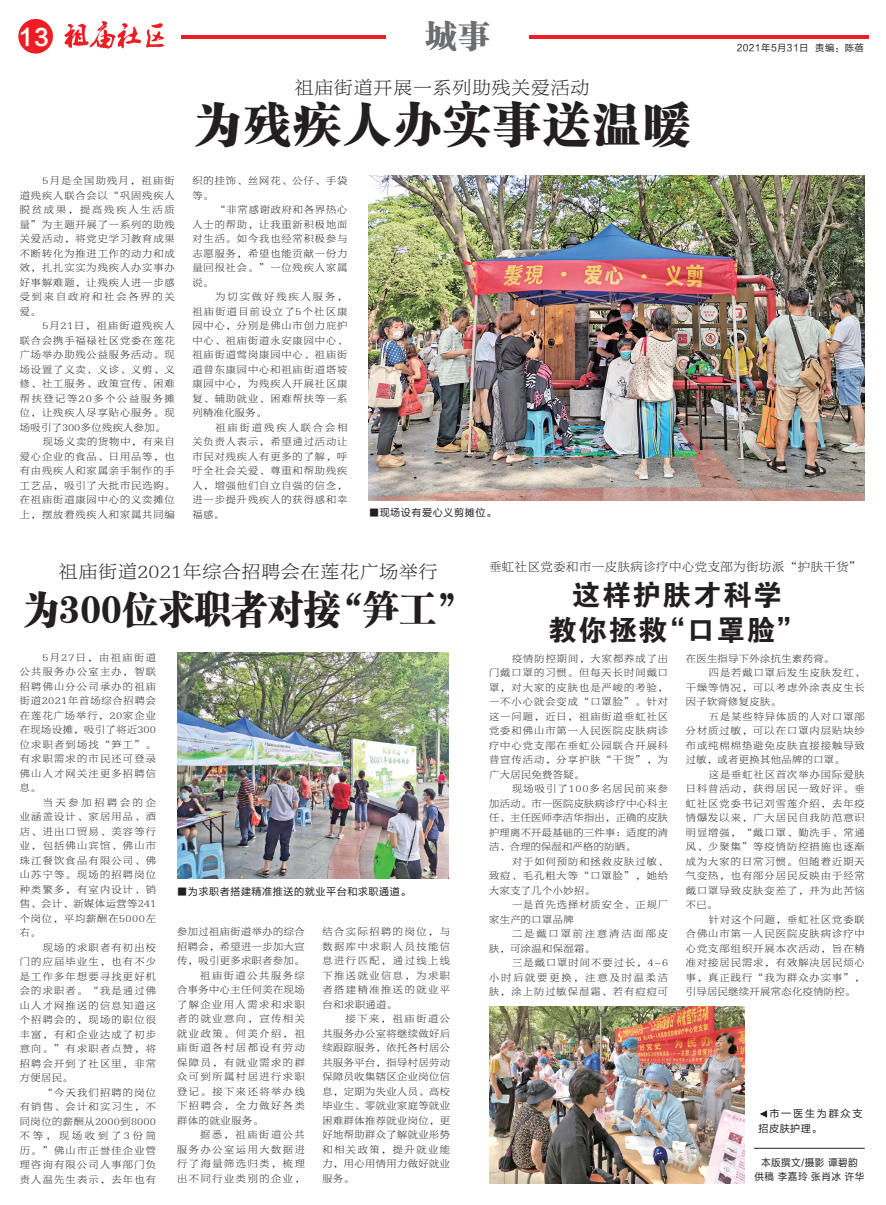
<style>
.page{position:relative;width:886px;height:1205px;background:#fff}
.page>*{position:absolute;margin:0;border:0;box-sizing:border-box;transform-origin:0 0}
.t1{font:47.5px "FZCSK GBK1 0";letter-spacing:.05em;color:#231f20}
.t2{font:38.75px "FZCSK GBK1 0";letter-spacing:.01em;color:#231f20;scale:.93 1}
.t3{font:31.25px "FZCSK GBK1 0";color:#6c6d70}
.t4{font:28.75px/35px "FZDHTK GBK1 0";letter-spacing:.05em;color:#231f20;text-align:center}
.t5{font:22.5px "FZLTCHK GBK1 0";color:#fff}
.t6{font:18.75px "FZBYSK FSSB GBK1 0";letter-spacing:.05em;color:#231f20}
.t7{font:12.5px "FZBYSK FSSB GBK1 0";letter-spacing:.05em;color:#231f20}
.t8{font:10.12px/14.5px "FZBYSK FSSB GBK1 0";letter-spacing:.11em;color:#231f20;text-align:justify}
.t9{font:10.12px "FZBYSK FSSB GBK1 0";letter-spacing:.16em;color:#231f20}
.t10{font:10.12px "FZBYSK FSSB GBK1 0";letter-spacing:.05em;color:#231f20}
.t11{font:10.12px "FZBYSK FSSB GBK1 0";letter-spacing:.055em;color:#231f20}
.t12{font:10.12px "FZLTHK GBK1 0";letter-spacing:.05em;color:#231f20}
.t13{font:10.12px "FZBYSK FSSB GBK1 0";letter-spacing:.17em;color:#231f20}
.t14{font:10.12px/14.5px "FZBYSK FSSB GBK1 0";letter-spacing:.2em;color:#231f20}
.t15{font:10.12px/14.5px "FZLTHK GBK1 0";letter-spacing:.05em;color:#231f20;text-align:center;scale:.95 1}
.t16{font:10.12px "FZBYSK FSSB GBK1 0";letter-spacing:.165em;color:#231f20}
.t17{font:10.12px/14.5px "FZLTHK GBK1 0";letter-spacing:.17em;color:#231f20}
.t18{font:10.12px "FZBYSK FSSB GBK1 0";letter-spacing:.07em;color:#231f20}
.t19{font:9.38px "FZLTHJW GB1 0";letter-spacing:.05em;color:#231f20}
.s1{font-family:"FZLTHK GBK1 0"}
</style>
<div class="page">
<div style="left:18px;top:19px;width:35px;height:35px;background:#ee1d23;border-radius:50%"></div>
<hr style="left:181px;top:35px;width:204px;height:4px;background:#ee1d23">
<hr style="left:529px;top:35px;width:339px;height:4px;background:#ee1d23">
<svg style="left:64px;top:21px;width:100px;height:28px"></svg>
<img style="left:177px;top:652px;width:272px;height:227px">
<img style="left:369px;top:175px;width:496px;height:325px">
<img style="left:489px;top:1006px;width:255px;height:177px">
<hr style="left:754px;top:1148px;width:111px;height:1px;background:#231f20">
<svg style="left:760px;top:1110px;width:7px;height:7px"></svg>
<h3 class="t5" style="left:19px;top:25px;width:31px">13</h3>
<h3 class="t3" style="left:425px;top:18px;width:66px">城事</h3>
<p class="t8" style="left:20px;top:174px;width:156px;text-indent:23px">5月是全国助残月，祖庙街道残疾人联合会以“巩固残疾人脱贫成果，提高残疾人生活质量”为主题开展了一系列的助残关爱活动，将党史学习教育成果不断转化为推进工作的动力和成效，扎扎实实为残疾人办实事办好事解难题，让残疾人进一步感受到来自政府和社会各界的关爱。</p>
<p class="t8" style="left:43px;top:319px;width:133px">5月21日，祖庙街道残疾人</p>
<p class="t8" style="left:20px;top:333px;width:156px">联合会携手福禄社区党委在莲花</p>
<p class="t8" style="left:20px;top:348px;width:156px">广场举办助残公益服务活动。现</p>
<p class="t8" style="left:20px;top:362px;width:156px">场设置了义卖、义诊、义剪、义</p>
<p class="t8" style="left:20px;top:377px;width:156px">修、社工服务、政策宣传、困难</p>
<p class="t13" style="left:20px;top:393px;width:156px">帮扶登记等20多个公益服务摊</p>
<p class="t8" style="left:20px;top:406px;width:156px">位，让残疾人尽享贴心服务。现</p>
<p class="t10" style="left:20px;top:422px;width:147px">场吸引了300多位残疾人参加。</p>
<p class="t8" style="left:43px;top:435px;width:133px">现场义卖的货物中，有来自</p>
<p class="t8" style="left:20px;top:449px;width:156px">爱心企业的食品、日用品等，也</p>
<p class="t8" style="left:20px;top:464px;width:156px">有由残疾人和家属亲手制作的手</p>
<p class="t8" style="left:20px;top:478px;width:156px">工艺品，吸引了大批市民选购。</p>
<p class="t8" style="left:20px;top:493px;width:156px">在祖庙街道康园中心的义卖摊位</p>
<p class="t8" style="left:20px;top:507px;width:156px">上，摆放着残疾人和家属共同编</p>
<h3 class="t6" style="left:295px;top:78px;width:296px">祖庙街道开展一系列助残关爱活动</h3>
<h1 class="t1" style="left:194px;top:97px;width:498px">为残疾人办实事送温暖</h1>
<p class="t8" style="left:192px;top:174px;width:156px">织的挂饰、丝网花、公仔、手袋等。</p>
<p class="t8" style="left:192px;top:203px;width:156px;text-indent:23px">“非常感谢政府和各界热心人士的帮助，让我重新积极地面对生活。如今我也经常积极参与志愿服务，希望也能贡献一份力量回报社会。”一位残疾人家属说。</p>
<p class="t8" style="left:192px;top:290px;width:156px;text-indent:23px">为切实做好残疾人服务，祖庙街道目前设立了5个社区康园中心，分别是佛山市创力庇护中心、祖庙街道永安康园中心、祖庙街道莺岗康园中心、祖庙街道普东康园中心和祖庙街道塔坡康园中心，为残疾人开展社区康复、辅助就业、困难帮扶等一系列精准化服务。</p>
<p class="t8" style="left:192px;top:420px;width:156px;text-indent:23px">祖庙街道残疾人联合会相关负责人表示，希望通过活动让市民对残疾人有更多的了解，呼吁全社会关爱、尊重和帮助残疾人，增强他们自立自强的信念，进一步提升残疾人的获得感和幸福感。</p>
<p class="t12" style="left:369px;top:507px;width:129px">■现场设有爱心义剪摊位。</p>
<p class="t19" style="left:737px;top:43px;width:129px">2021年5月31日 责编：<span class="s1">陈蓓</span></p>
<h3 class="t6" style="left:59px;top:562px;width:380px">祖庙街道2021年综合招聘会在莲花广场举行</h3>
<h2 class="t2" style="left:23px;top:587px;width:486px">为300位求职者对接“笋工”</h2>
<p class="t8" style="left:20px;top:650px;width:138px;text-indent:23px">5月27日，由祖庙街道公共服务办公室主办，智联招聘佛山分公司承办的祖庙街道2021年首场综合招聘会在莲花广场举行，20家企业在现场设摊，吸引了将近300位求职者到场找“笋工”。有求职需求的市民还可登录佛山人才网关注更多招聘信息。</p>
<p class="t8" style="left:20px;top:795px;width:138px;text-indent:23px">当天参加招聘会的企业涵盖设计、家居用品、酒店、进出口贸易、美容等行业，包括佛山宾馆、佛山市珠江餐饮食品有限公司、佛山苏宁等。现场的招聘岗位种类繁多，有室内设计、销售、会计、新媒体运营等241个岗位，平均薪酬在5000左右。</p>
<p class="t8" style="left:20px;top:940px;width:138px;text-indent:23px">现场的求职者有初出校门的应届毕业生，也有不少是工作多年想要寻找更好机会的求职者。“我是通过佛山人才网推送的信息知道这个招聘会的，现场的职位很丰富，有和企业达成了初步意向。”有求职者点赞，将招聘会开到了社区里，非常方便居民。</p>
<p class="t8" style="left:20px;top:1085px;width:138px;text-indent:23px">“今天我们招聘的岗位有销售、会计和实习生，不同岗位的薪酬从2000到8000不等，现场收到了3份简历。”佛山市正誉佳企业管理咨询有限公司人事部门负责人温先生表示，去年也有</p>
<p class="t12" style="left:177px;top:885px;width:235px">■为求职者搭建精准推送的就业平台和求职通道。</p>
<p class="t11" style="left:177px;top:926px;width:129px">参加过祖庙街道举办的综合</p>
<p class="t11" style="left:177px;top:941px;width:129px">招聘会，希望进一步加大宣</p>
<p class="t10" style="left:177px;top:955px;width:129px">传，吸引更多求职者参加。</p>
<p class="t16" style="left:200px;top:970px;width:106px">祖庙街道公共服务综</p>
<p class="t11" style="left:177px;top:984px;width:129px">合事务中心主任何美在现场</p>
<p class="t13" style="left:177px;top:999px;width:129px">了解企业用人需求和求职</p>
<p class="t9" style="left:177px;top:1013px;width:129px">者的就业意向，宣传相关</p>
<p class="t9" style="left:177px;top:1028px;width:129px">就业政策。何美介绍，祖</p>
<p class="t9" style="left:177px;top:1042px;width:129px">庙街道各村居都设有劳动</p>
<p class="t9" style="left:177px;top:1057px;width:129px">保障员，有就业需求的群</p>
<p class="t9" style="left:177px;top:1071px;width:129px">众可到所属村居进行求职</p>
<p class="t9" style="left:177px;top:1086px;width:129px">登记。接下来还将举办线</p>
<p class="t9" style="left:177px;top:1100px;width:129px">下招聘会，全力做好各类</p>
<p class="t18" style="left:177px;top:1115px;width:87px">群体的就业服务。</p>
<p class="t16" style="left:200px;top:1129px;width:106px">据悉，祖庙街道公共</p>
<p class="t9" style="left:177px;top:1144px;width:129px">服务办公室运用大数据进</p>
<p class="t9" style="left:177px;top:1158px;width:129px">行了海量筛选归类，梳理</p>
<p class="t9" style="left:177px;top:1173px;width:129px">出不同行业类别的企业，</p>
<p class="t8" style="left:322px;top:924px;width:129px">结合实际招聘的岗位，与数据库中求职人员技能信息进行匹配，通过线上线下推送就业信息，为求职者搭建精准推送的就业平台和求职通道。</p>
<p class="t8" style="left:322px;top:1011px;width:129px;text-indent:23px">接下来，祖庙街道公共服务办公室将继续做好后续跟踪服务，依托各村居公共服务平台，指导村居劳动保障员收集辖区企业岗位信息，定期为失业人员、高校毕业生、零就业家庭等就业困难群体推荐就业岗位，更好地帮助群众了解就业形势和相关政策，提升就业能力，用心用情用力做好就业服务。</p>
<p class="t7" style="left:489px;top:560px;width:374px">垂虹社区党委和市一皮肤病诊疗中心党支部为街坊派“护肤干货”</p>
<h3 class="t4" style="left:548px;top:578px;width:259px">这样护肤才科学<br>教你拯救“口罩脸”</h3>
<p class="t8" style="left:489px;top:651px;width:180px;text-indent:23px">疫情防控期间，大家都养成了出门戴口罩的习惯。但每天长时间戴口罩，对大家的皮肤也是严峻的考验，一不小心就会变成“口罩脸”。针对这一问题，近日，祖庙街道垂虹社区党委和佛山市第一人民医院皮肤病诊疗中心党支部在垂虹公园联合开展科普宣传活动，分享护肤“干货”，为广大居民免费答疑。</p>
<p class="t8" style="left:489px;top:782px;width:180px;text-indent:23px">现场吸引了100多名居民前来参加活动。市一医院皮肤病诊疗中心科主任、主任医师李洁华指出，正确的皮肤护理离不开最基础的三件事：适度的清洁、合理的保湿和严格的防晒。</p>
<p class="t8" style="left:489px;top:854px;width:180px;text-indent:23px">对于如何预防和拯救皮肤过敏、致痘、毛孔粗大等“口罩脸”，她给大家支了几个小妙招。</p>
<p class="t8" style="left:489px;top:898px;width:180px;text-indent:23px">一是首先选择材质安全、正规厂家生产的口罩品牌</p>
<p class="t14" style="left:489px;top:927px;width:180px;text-indent:23px">二是戴口罩前注意清洁面部皮肤，可涂温和保湿霜。</p>
<p class="t8" style="left:489px;top:956px;width:180px;text-indent:23px">三是戴口罩时间不要过长，4-6小时后就要更换，注意及时温柔洁肤，涂上防过敏保湿霜、若有痘痘可</p>
<p class="t10" style="left:686px;top:653px;width:150px">在医生指导下外涂抗生素药膏。</p>
<p class="t8" style="left:709px;top:666px;width:157px">四是若戴口罩后发生皮肤发红、</p>
<p class="t8" style="left:686px;top:680px;width:180px">干燥等情况，可以考虑外涂表皮生长</p>
<p class="t10" style="left:686px;top:696px;width:97px">因子软膏修复皮肤。</p>
<p class="t8" style="left:709px;top:709px;width:157px">五是某些特异体质的人对口罩部</p>
<p class="t8" style="left:686px;top:724px;width:180px">分材质过敏，可以在口罩内层贴块纱</p>
<p class="t8" style="left:686px;top:738px;width:180px">布或纯棉棉垫避免皮肤直接接触导致</p>
<p class="t10" style="left:686px;top:754px;width:160px">过敏，或者更换其他品牌的口罩。</p>
<p class="t8" style="left:709px;top:767px;width:157px">这是垂虹社区首次举办国际爱肤</p>
<p class="t8" style="left:686px;top:782px;width:180px">日科普活动，获得居民一致好评。垂</p>
<p class="t8" style="left:686px;top:796px;width:180px">虹社区党委书记刘雪莲介绍，去年疫</p>
<p class="t8" style="left:686px;top:811px;width:180px">情爆发以来，广大居民自我防范意识</p>
<p class="t8" style="left:686px;top:825px;width:180px">明显增强，“戴口罩、勤洗手、常通</p>
<p class="t8" style="left:686px;top:840px;width:180px">风、少聚集”等疫情防控措施也逐渐</p>
<p class="t8" style="left:686px;top:854px;width:180px">成为大家的日常习惯。但随着近期天</p>
<p class="t8" style="left:686px;top:869px;width:180px">气变热，也有部分居民反映由于经常</p>
<p class="t8" style="left:686px;top:883px;width:180px">戴口罩导致皮肤变差了，并为此苦恼</p>
<p class="t8" style="left:686px;top:898px;width:33px">不已。</p>
<p class="t8" style="left:709px;top:912px;width:157px">针对这个问题，垂虹社区党委联</p>
<p class="t8" style="left:686px;top:927px;width:180px">合佛山市第一人民医院皮肤病诊疗中</p>
<p class="t8" style="left:686px;top:941px;width:180px">心党支部组织开展本次活动，旨在精</p>
<p class="t8" style="left:686px;top:956px;width:180px">准对接居民需求，有效解决居民烦心</p>
<p class="t8" style="left:686px;top:970px;width:180px">事，真正践行“我为群众办实事”，</p>
<p class="t10" style="left:686px;top:986px;width:171px">引导居民继续开展常态化疫情防控。</p>
<p class="t17" style="left:758px;top:1107px;width:106px;text-indent:11px">市一医生为群众支招皮肤护理。</p>
<p class="t15" style="left:754px;top:1155px;width:117px">本版撰文/摄影 谭碧韵<br>供稿 李嘉玲 张肖冰 许华</p>
</div>
